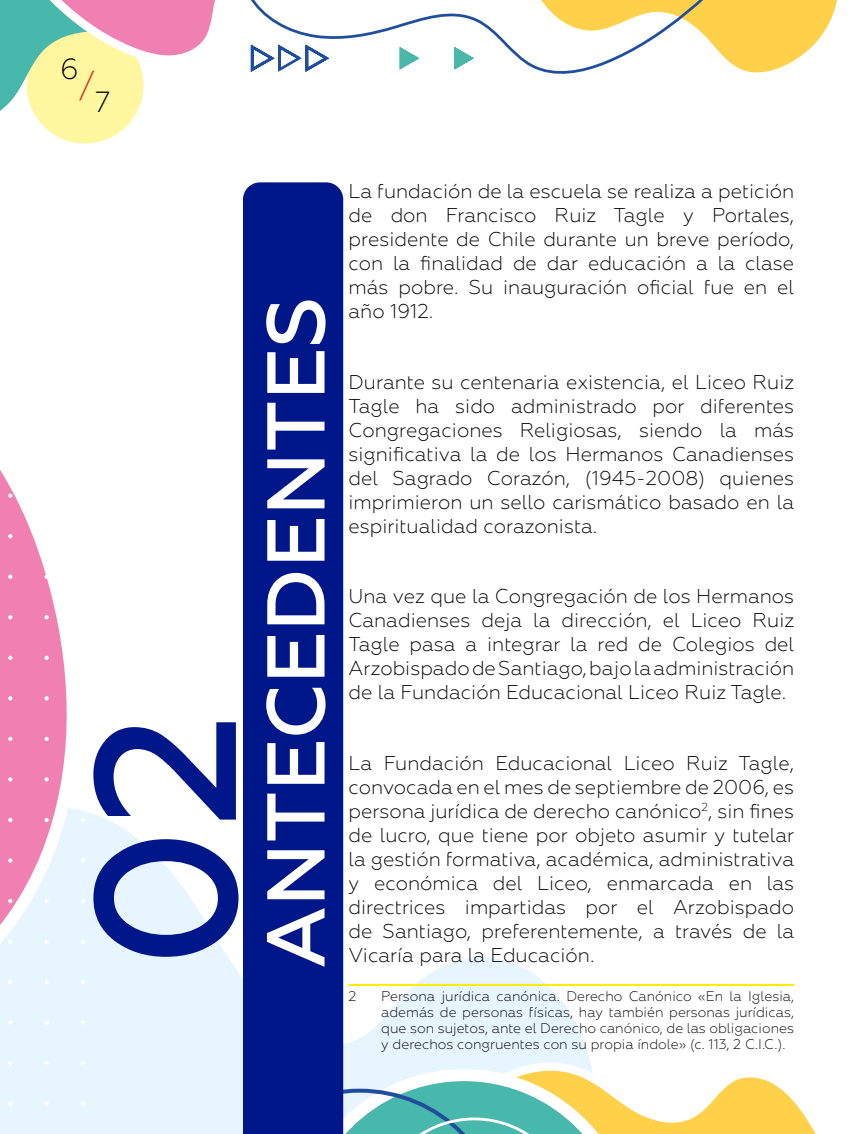
<style>
.page{position:relative;width:851px;height:1134px;background:#fff}
.page>*{position:absolute;margin:0;border:0;box-sizing:border-box;transform-origin:0 0}
.t1{font:500 199.8px "Geometria";color:#001789}
.t2{font:500 81.8px "Geometria";color:#fff}
.t3{font:300 32px "Geometria";color:#df271c}
.t4{font:300 29.2px "Geometria";color:#000}
.t5{font:300 20px/24px "Geometria";color:#000;text-align:justify}
.t6{font:300 14px/16px "Geometria";color:#000;text-align:justify}
</style>
<div class="page">
<svg style="left:0;top:807px;width:603px;height:327px"></svg>
<div style="left:27px;top:27px;width:116px;height:116px;background:#fff6a0;border-radius:50%"></div>
<svg style="left:761px;top:0;width:76px;height:73px"></svg>
<svg style="left:213px;top:1048px;width:603px;height:86px"></svg>
<svg style="left:0;top:470px;width:93px;height:586px"></svg>
<svg style="left:0;top:0;width:215px;height:129px"></svg>
<svg style="left:250px;top:0;width:511px;height:74px"></svg>
<svg style="left:8px;top:1101px;width:4px;height:5px"></svg>
<svg style="left:8px;top:1061px;width:4px;height:4px"></svg>
<svg style="left:8px;top:1020px;width:4px;height:5px"></svg>
<svg style="left:8px;top:980px;width:4px;height:4px"></svg>
<svg style="left:8px;top:939px;width:4px;height:5px"></svg>
<svg style="left:8px;top:899px;width:4px;height:4px"></svg>
<svg style="left:8px;top:858px;width:4px;height:5px"></svg>
<svg style="left:8px;top:818px;width:4px;height:4px"></svg>
<svg style="left:8px;top:777px;width:4px;height:4px"></svg>
<svg style="left:8px;top:737px;width:4px;height:4px"></svg>
<svg style="left:8px;top:696px;width:4px;height:4px"></svg>
<svg style="left:8px;top:656px;width:4px;height:4px"></svg>
<svg style="left:8px;top:615px;width:4px;height:4px"></svg>
<svg style="left:8px;top:575px;width:4px;height:4px"></svg>
<svg style="left:8px;top:534px;width:4px;height:4px"></svg>
<svg style="left:8px;top:494px;width:4px;height:4px"></svg>
<svg style="left:45px;top:1101px;width:4px;height:5px"></svg>
<svg style="left:45px;top:1061px;width:4px;height:4px"></svg>
<svg style="left:45px;top:1020px;width:4px;height:5px"></svg>
<svg style="left:45px;top:980px;width:4px;height:4px"></svg>
<svg style="left:45px;top:939px;width:4px;height:5px"></svg>
<svg style="left:45px;top:899px;width:4px;height:4px"></svg>
<svg style="left:45px;top:858px;width:4px;height:5px"></svg>
<svg style="left:45px;top:818px;width:4px;height:4px"></svg>
<svg style="left:45px;top:777px;width:4px;height:4px"></svg>
<svg style="left:45px;top:737px;width:4px;height:4px"></svg>
<svg style="left:45px;top:696px;width:4px;height:4px"></svg>
<svg style="left:45px;top:656px;width:4px;height:4px"></svg>
<svg style="left:45px;top:615px;width:4px;height:4px"></svg>
<svg style="left:45px;top:575px;width:4px;height:4px"></svg>
<svg style="left:45px;top:534px;width:4px;height:4px"></svg>
<svg style="left:45px;top:494px;width:4px;height:4px"></svg>
<svg style="left:81px;top:1101px;width:4px;height:5px"></svg>
<svg style="left:81px;top:1061px;width:4px;height:4px"></svg>
<svg style="left:81px;top:1020px;width:4px;height:5px"></svg>
<svg style="left:81px;top:980px;width:4px;height:4px"></svg>
<svg style="left:81px;top:939px;width:4px;height:5px"></svg>
<svg style="left:81px;top:899px;width:4px;height:4px"></svg>
<svg style="left:81px;top:858px;width:4px;height:5px"></svg>
<svg style="left:81px;top:818px;width:4px;height:4px"></svg>
<svg style="left:81px;top:777px;width:4px;height:4px"></svg>
<svg style="left:81px;top:737px;width:4px;height:4px"></svg>
<svg style="left:81px;top:696px;width:4px;height:4px"></svg>
<svg style="left:81px;top:656px;width:4px;height:4px"></svg>
<svg style="left:81px;top:615px;width:4px;height:4px"></svg>
<svg style="left:81px;top:575px;width:4px;height:4px"></svg>
<svg style="left:81px;top:534px;width:4px;height:4px"></svg>
<svg style="left:81px;top:494px;width:4px;height:4px"></svg>
<div style="left:243px;top:182px;width:100px;height:952px;background:#001789"></div>
<hr style="left:348px;top:984px;width:446px;height:2px;background:#ffed00">
<h3 class="t4" style="left:60px;top:52px;width:20px">6</h3>
<h3 class="t3" style="left:79px;top:66px;width:17px">/</h3>
<h3 class="t4" style="left:95px;top:85px;width:17px">7</h3>
<h1 class="t1" style="left:50px;top:969px;width:258px;rotate:-90deg">02</h1>
<h2 class="t2" style="left:248px;top:969px;width:674px;rotate:-90deg">ANTECEDENTES</h2>
<p class="t5" style="left:348px;top:179px;width:447px">La fundación de la escuela se realiza a petición de don Francisco Ruiz Tagle y Portales, presidente de Chile durante un breve período, con la finalidad de dar educación a la clase más pobre. Su inauguración oficial fue en el año 1912.</p>
<p class="t5" style="left:348px;top:370px;width:447px">Durante su centenaria existencia, el Liceo Ruiz Tagle ha sido administrado por diferentes Congregaciones Religiosas, siendo la más significativa la de los Hermanos Canadienses del Sagrado Corazón, (1945-2008) quienes imprimieron un sello carismático basado en la espiritualidad corazonista.</p>
<p class="t5" style="left:348px;top:584px;width:447px">Una vez que la Congregación de los Hermanos Canadienses deja la dirección, el Liceo Ruiz Tagle pasa a integrar la red de Colegios del Arzobispado de Santiago, bajo la administración de la Fundación Educacional Liceo Ruiz Tagle.</p>
<p class="t5" style="left:348px;top:751px;width:447px">La Fundación Educacional Liceo Ruiz Tagle, convocada en el mes de septiembre de 2006, es persona jurídica de derecho canónico<sup>2</sup>, sin fines de lucro, que tiene por objeto asumir y tutelar la gestión formativa, académica, administrativa y económica del Liceo, enmarcada en las directrices impartidas por el Arzobispado de Santiago, preferentemente, a través de la Vicaría para la Educación.</p>
<p class="t6" style="left:348px;top:988px;width:9px">2</p>
<p class="t6" style="left:381px;top:988px;width:414px">Persona jurídica canónica. Derecho Canónico «En la Iglesia, además de personas físicas, hay también personas jurídicas, que son sujetos, ante el Derecho canónico, de las obligaciones y derechos congruentes con su propia índole» (c. 113, 2 C.I.C.).</p>
</div>
